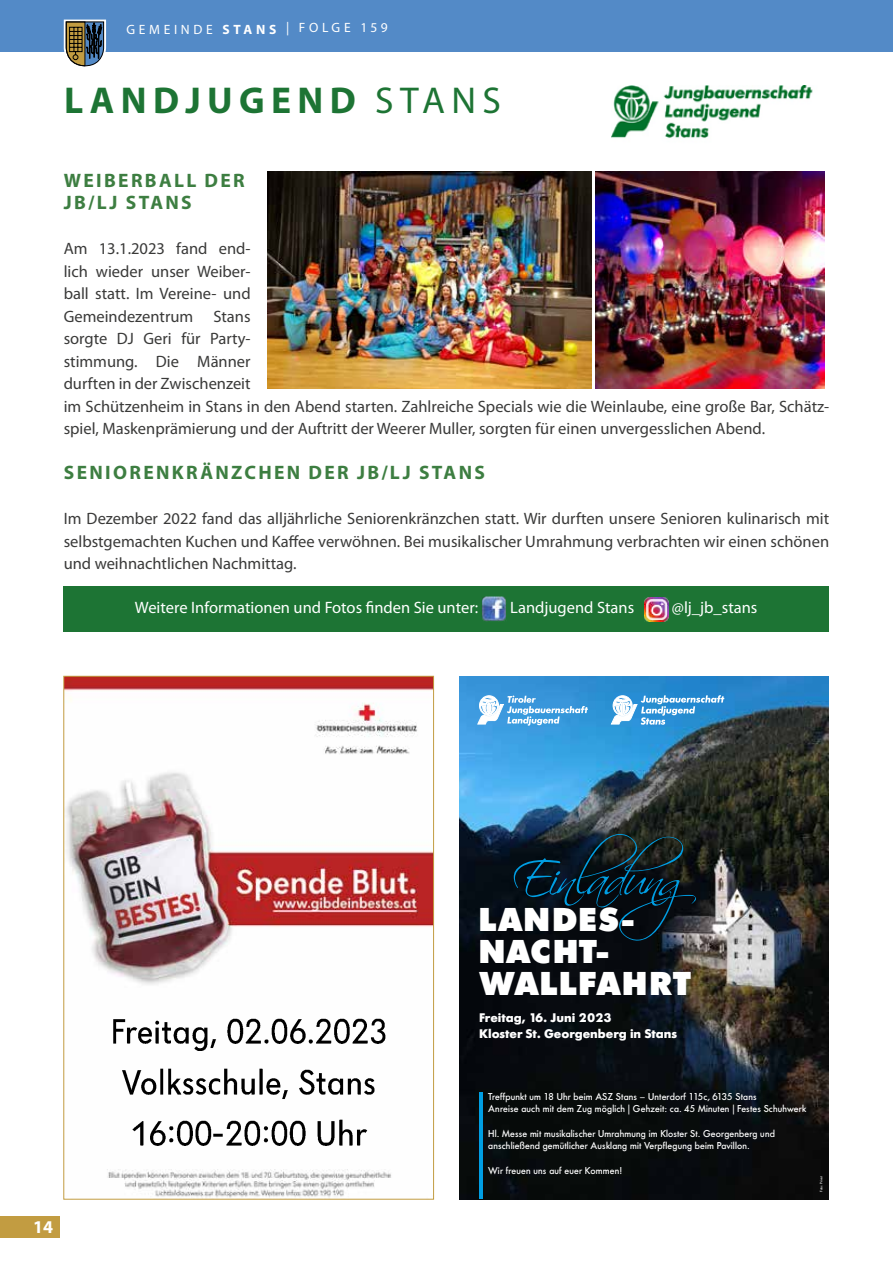
<style>
.page{position:relative;width:893px;height:1263px;background:#fff}
.page>*{position:absolute;margin:0;border:0;box-sizing:border-box;transform-origin:0 0}
.t1{font:50.1px "Scriptina";letter-spacing:-.075em;color:#009ee3}
.t2{font:700 37.5px "Myriad Pro";letter-spacing:.17em;color:#1d7434}
.t3{font:800 32.7px/32.1px "Futura BQ";letter-spacing:.03em;color:#fff}
.t4{font:700 19.5px/22.5px "Myriad Pro";letter-spacing:.12em;color:#3d7e41}
.t5{font:700 18px "Myriad Pro";color:#fff}
.t6{font:16.5px/22.5px "Myriad Pro";color:#3a3a39}
.t7{font:16.5px "Myriad Pro";color:#fff}
.t8{font:13.5px "Myriad Pro";letter-spacing:.27em;color:#fff}
.t9{font:700 12.3px/16px "Futura BQ";color:#fff}
.t10{font:500 9.9px/12.3px "Futura BQ";color:#fff}
.t11{font:500 3.45px "Futura BQ";color:#fff}
.s1{font-weight:700}
.s2{font-weight:400}
</style>
<div class="page">
<div style="left:0;top:1216px;width:60px;height:21px;background:#c29c41"></div>
<div style="left:0;top:0;width:893px;height:51px;background:#538ac7"></div>
<svg style="left:64px;top:20px;width:42px;height:47px"></svg>
<div style="left:64px;top:586px;width:765px;height:45px;background:#1d7434"></div>
<img style="left:611px;top:85px;width:202px;height:53px">
<img style="left:482px;top:596px;width:24px;height:25px">
<img style="left:645px;top:597px;width:23px;height:24px">
<img style="left:596px;top:172px;width:229px;height:217px">
<img style="left:268px;top:172px;width:323px;height:217px">
<img style="left:66px;top:678px;width:366px;height:519px">
<img style="left:110px;top:1012px;width:291px;height:38px">
<img style="left:121px;top:1063px;width:269px;height:38px">
<img style="left:131px;top:1114px;width:81px;height:39px">
<img style="left:212px;top:1114px;width:13px;height:39px">
<img style="left:225px;top:1114px;width:157px;height:39px">
<img style="left:459px;top:676px;width:370px;height:523px">
<svg style="left:478px;top:695px;width:110px;height:31px"></svg>
<svg style="left:611px;top:695px;width:113px;height:30px"></svg>
<hr style="left:479px;top:1092px;width:4px;height:107px;background:#009ee3">
<p class="t8" style="left:127px;top:20px;width:263px">GEMEINDE <span class="s1">STANS</span> | FOLGE 159</p>
<h2 class="t2" style="left:64px;top:80px;width:439px">LANDJUGEND <span class="s2">STANS</span></h2>
<p class="t4" style="left:64px;top:169px;width:182px">WEIBERBALL DER<br>JB/LJ STANS</p>
<p class="t6" style="left:64px;top:238px;width:767px">Am 13.1.2023 fand end-<br>lich wieder unser Weiber-<br>ball statt. Im Vereine- und<br>Gemeindezentrum Stans<br>sorgte DJ Geri für Party-<br>stimmung. Die Männer<br>durften in der Zwischenzeit<br>im Schützenheim in Stans in den Abend starten. Zahlreiche Specials wie die Weinlaube, eine große Bar, Schätz&shy;spiel, Maskenprämierung und der Auftritt der Weerer Muller, sorgten für einen unvergesslichen Abend.</p>
<p class="t4" style="left:64px;top:461px;width:423px">SENIORENKRÄNZCHEN DER JB/LJ STANS</p>
<p class="t6" style="left:64px;top:508px;width:767px;text-align:justify">Im Dezember 2022 fand das alljährliche Seniorenkränzchen statt. Wir durften unsere Senioren kulinarisch mit selbstgemachten Kuchen und Kaffee verwöhnen. Bei musikalischer Umrahmung verbrachten wir einen schönen und weihnachtlichen Nachmittag.</p>
<p class="t7" style="left:135px;top:598px;width:345px">Weitere Informationen und Fotos finden Sie unter:</p>
<p class="t7" style="left:510px;top:598px;width:125px">Landjugend Stans</p>
<p class="t7" style="left:672px;top:598px;width:87px">@lj_jb_stans</p>
<p class="t5" style="left:33px;top:1217px;width:21px">14</p>
<h1 class="t1" style="left:512px;top:848px;width:225px">Einladung</h1>
<h3 class="t3" style="left:479px;top:904px;width:214px">LANDES-<br>NACHT-<br>WALLFAHRT</h3>
<p class="t9" style="left:479px;top:1010px;width:199px">Freitag, 16. Juni 2023<br>Kloster St. Georgenberg in Stans</p>
<p class="t10" style="left:488px;top:1091px;width:319px">Treffpunkt um 18 Uhr beim ASZ Stans – Unterdorf 115c, 6135 Stans<br>Anreise auch mit dem Zug möglich | Gehzeit: ca. 45 Minuten | Festes Schuhwerk</p>
<p class="t10" style="left:488px;top:1128px;width:288px">Hl. Messe mit musikalischer Umrahmung im Kloster St. Georgenberg und anschließend gemütlicher Ausklang mit Verpflegung beim Pavillon.</p>
<p class="t10" style="left:488px;top:1165px;width:135px">Wir freuen uns auf euer Kommen!</p>
<p class="t11" style="left:819px;top:1192px;width:17px;rotate:-90deg">Foto: Privat</p>
</div>
